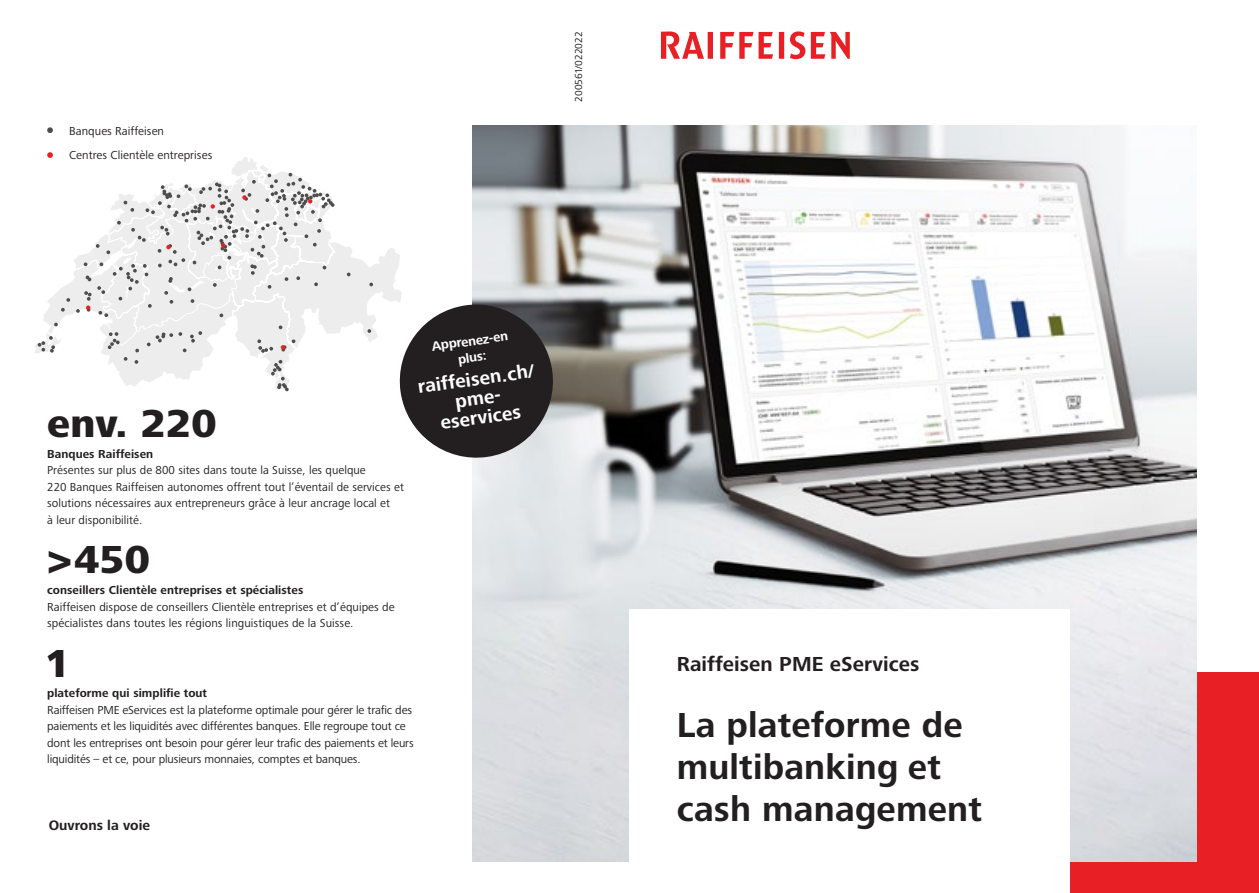
<style>
.page{position:relative;width:1259px;height:893px;background:#fff}
.page>*{position:absolute;margin:0;border:0;box-sizing:border-box;transform-origin:0 0}
.t1{font:800 40.5px "Frutiger Next LTW1 G";letter-spacing:.005em;color:#231f20}
.t2{font:700 36px/42px "Frutiger Next LTW1 G";letter-spacing:.005em;color:#231f20}
.t3{font:700 21px "Frutiger Next LTW1 G";letter-spacing:.005em;color:#231f20}
.t4{font:700 19.5px/19.5px "Frutiger Next LTW1 G";color:#fff;text-align:center}
.t5{font:700 14.25px "Frutiger Next LTW1 G";color:#231f20}
.t6{font:700 13.5px/16.5px "Frutiger Next LTW1 G";color:#fff;text-align:center}
.t7{font:12px/16.5px "Frutiger Next LTW1 G";letter-spacing:.005em;color:#231f20}
.t8{font:700 12px "Frutiger Next LTW1 G";letter-spacing:.005em;color:#231f20}
.t9{font:10.5px "Frutiger Next LTW1 G";letter-spacing:.005em;color:#231f20}
</style>
<div class="page">
<div style="left:629px;top:673px;width:630px;height:220px;background:#e82025"></div>
<img style="left:472px;top:126px;width:724px;height:735px">
<div style="left:629px;top:610px;width:441px;height:283px;background:#fff"></div>
<svg style="left:400px;top:299px;width:158px;height:164px;background:#525051"></svg>
<svg style="left:47px;top:127px;width:6px;height:6px"></svg>
<svg style="left:339px;top:244px;width:63px;height:146px"></svg>
<svg style="left:369px;top:283px;width:4px;height:3px"></svg>
<svg style="left:367px;top:329px;width:4px;height:4px"></svg>
<svg style="left:34px;top:152px;width:305px;height:240px"></svg>
<svg style="left:661px;top:31px;width:189px;height:28px"></svg>
<p class="t7" style="left:69px;top:119px;width:145px;line-height:24.5px">Banques Raiffeisen<br>Centres Clientèle entreprises</p>
<p class="t9" style="left:573px;top:102px;width:72px;rotate:-90deg">200561/022022</p>
<p class="t6" style="left:431px;top:338px;width:78px;rotate:-8deg">Apprenez-en plus:</p>
<h3 class="t4" style="left:417px;top:378px;width:119px;rotate:-8deg">raiffeisen.ch/ pme&shy;eservices</h3>
<h1 class="t1" style="left:47px;top:400px;width:171px">env. 220</h1>
<p class="t8" style="left:47px;top:447px;width:107px">Banques Raiffeisen</p>
<p class="t7" style="left:47px;top:463px;width:358px">Présentes sur plus de 800 sites dans toute la Suisse, les quelque<br>220 Banques Raiffeisen autonomes offrent tout l’éventail de services et solutions nécessaires aux entrepreneurs grâce à leur ancrage local et<br>à leur disponibilité.</p>
<h1 class="t1" style="left:47px;top:537px;width:104px">&gt;450</h1>
<p class="t8" style="left:47px;top:583px;width:258px">conseillers Clientèle entreprises et spécialistes</p>
<p class="t7" style="left:47px;top:599px;width:349px">Raiffeisen dispose de conseillers Clientèle entreprises et d’équipes de spécialistes dans toutes les régions linguistiques de la Suisse.</p>
<h1 class="t1" style="left:47px;top:640px;width:22px">1</h1>
<p class="t8" style="left:47px;top:687px;width:161px">plateforme qui simplifie tout</p>
<p class="t7" style="left:47px;top:702px;width:368px">Raiffeisen PME eServices est la plateforme optimale pour gérer le trafic des paiements et les liquidités avec différentes banques. Elle regroupe tout ce dont les entreprises ont besoin pour gérer leur trafic des paiements et leurs liquidités – et ce, pour plusieurs monnaies, comptes et banques.</p>
<p class="t5" style="left:49px;top:817px;width:103px">Ouvrons la voie</p>
<h3 class="t3" style="left:676px;top:652px;width:244px">Raiffeisen PME eServices</h3>
<h2 class="t2" style="left:676px;top:705px;width:307px">La plateforme de multibanking et cash management</h2>
</div>
